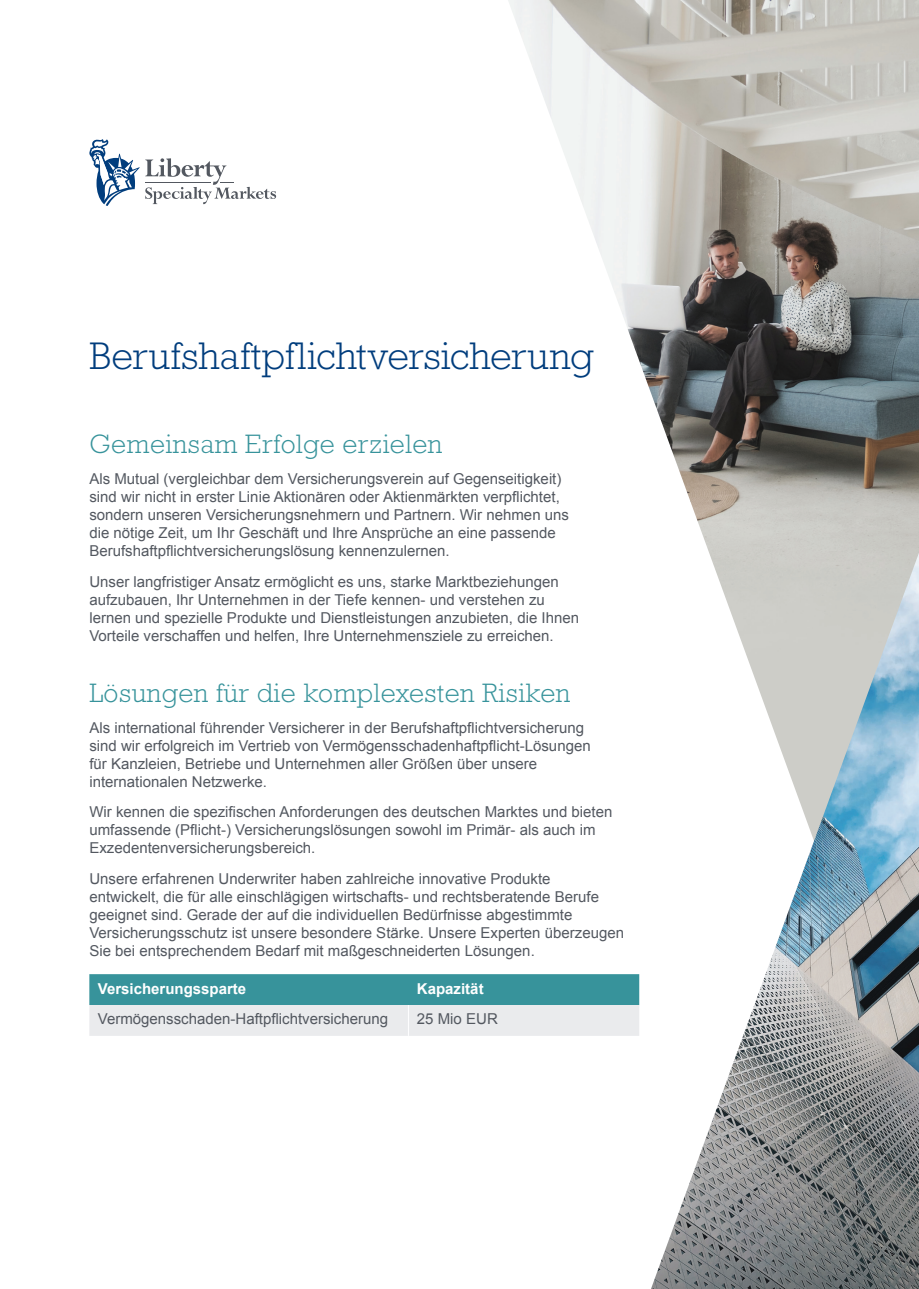
<style>
.page{position:relative;width:919px;height:1289px;background:#fff}
.page>*{position:absolute;margin:0;border:0;box-sizing:border-box;transform-origin:0 0}
.t1{font:300 39px "Rockwell Std";letter-spacing:-.005em;color:#013d7d}
.t2{font:300 27px "Rockwell Std";letter-spacing:.02em;color:#37939b}
.t3{font:15px/18px "Arial";color:#535860}
.t4{font:700 15px "Arial";color:#fff}
</style>
<div class="page">
<img style="left:508px;top:0;width:410px;height:552px">
<img style="left:651px;top:552px;width:267px;height:736px">
<svg style="left:89px;top:974px;width:550px;height:61px;background:#8fbec3"></svg>
<hr style="left:408px;top:1005px;width:1px;height:30px;background:#fff">
<svg style="left:89px;top:139px;width:187px;height:67px"></svg>
<h1 class="t1" style="left:89px;top:334px;width:505px">Berufshaftpflichtversicherung</h1>
<h2 class="t2" style="left:89px;top:428px;width:354px">Gemeinsam Erfolge erzielen</h2>
<p class="t3" style="left:89px;top:469px;width:481px">Als Mutual (vergleichbar dem Versicherungsverein auf Gegenseitigkeit) sind wir nicht in erster Linie Aktionären oder Aktienmärkten verpflichtet, sondern unseren Versicherungsnehmern und Partnern. Wir nehmen uns die nötige Zeit, um Ihr Geschäft und Ihre Ansprüche an eine passende Berufshaftpflichtversicherungslösung kennenzulernen.</p>
<p class="t3" style="left:89px;top:572px;width:491px">Unser langfristiger Ansatz ermöglicht es uns, starke Marktbeziehungen aufzubauen, Ihr Unternehmen in der Tiefe kennen- und verstehen zu lernen und spezielle Produkte und Dienstleistungen anzubieten, die Ihnen Vorteile verschaffen und helfen, Ihre Unternehmensziele zu erreichen.</p>
<h2 class="t2" style="left:89px;top:677px;width:482px">Lösungen für die komplexesten Risiken</h2>
<p class="t3" style="left:89px;top:718px;width:503px">Als international führender Versicherer in der Berufshaftpflichtversicherung sind wir erfolgreich im Vertrieb von Vermögensschadenhaftpflicht-Lösungen für Kanzleien, Betriebe und Unternehmen aller Größen über unsere internationalen Netzwerke.</p>
<p class="t3" style="left:89px;top:803px;width:524px">Wir kennen die spezifischen Anforderungen des deutschen Marktes und bieten umfassende (Pflicht-) Versicherungslösungen sowohl im Primär- als auch im<br>Exzedentenversicherungsbereich.</p>
<p class="t3" style="left:89px;top:870px;width:536px">Unsere erfahrenen Underwriter haben zahlreiche innovative Produkte entwickelt, die für alle einschlägigen wirtschafts- und rechtsberatende Berufe geeignet sind. Gerade der auf die individuellen Bedürfnisse abgestimmte Versicherungsschutz ist unsere besondere Stärke. Unsere Experten überzeugen Sie bei entsprechendem Bedarf mit maßgeschneiderten Lösungen.</p>
<p class="t4" style="left:98px;top:978px;width:150px">Versicherungssparte</p>
<p class="t4" style="left:417px;top:978px;width:68px">Kapazität</p>
<p class="t3" style="left:98px;top:1010px;width:292px">Vermögensschaden-Haftpflichtversicherung</p>
<p class="t3" style="left:417px;top:1010px;width:82px">25 Mio EUR</p>
</div>
